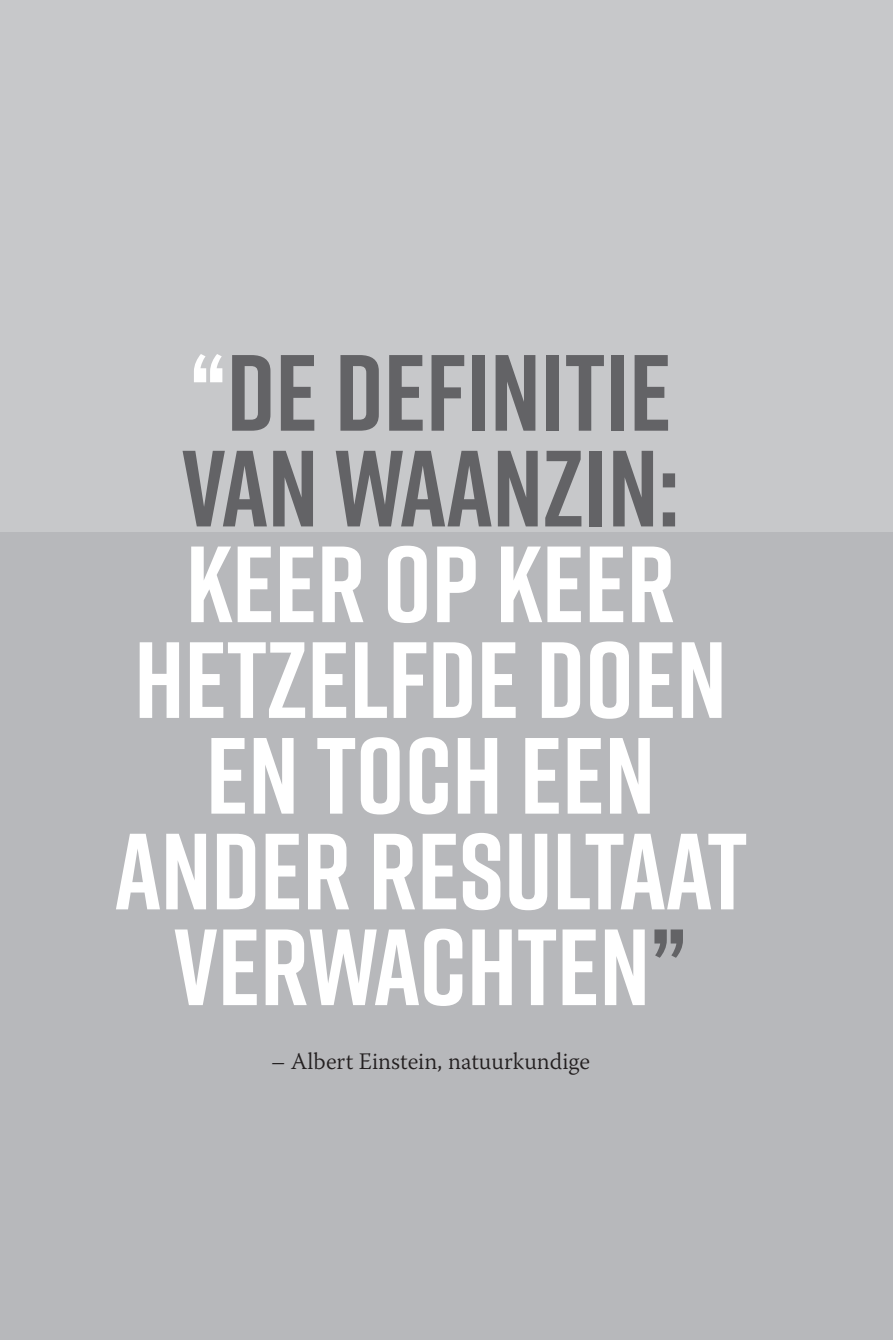
<style>
.page{position:relative;width:893px;height:1340px;background:#fff}
.page>*{position:absolute;margin:0;border:0;box-sizing:border-box;transform-origin:0 0}
.t1{font:700 108px/95.6px "Rift";color:#fff;text-align:center}
.t2{font:700 108px/95.6px "Rift";color:#636366}
.t3{font:300 23.62px "Warnock Pro";color:#231f20}
.s1{color:#fff}
.s2{color:#636366}
</style>
<div class="page">
<div style="left:0;top:0;width:893px;height:1339px;background:#c7c8ca"></div>
<div style="left:0;top:533px;width:893px;height:806px;background:#b7b8bb"></div>
<p class="t2" style="left:182px;top:343px;width:499px"><span class="s1">“</span>DE DEFINITIE<br>VAN WAANZIN:</p>
<p class="t1" style="left:115px;top:534px;width:634px">KEER OP KEER<br>HETZELFDE DOEN<br>EN TOCH EEN<br>ANDER RESULTAAT<br>VERWACHTEN<span class="s2">”</span></p>
<p class="t3" style="left:271px;top:1046px;width:321px">– Albert Einstein, natuurkundige</p>
</div>
